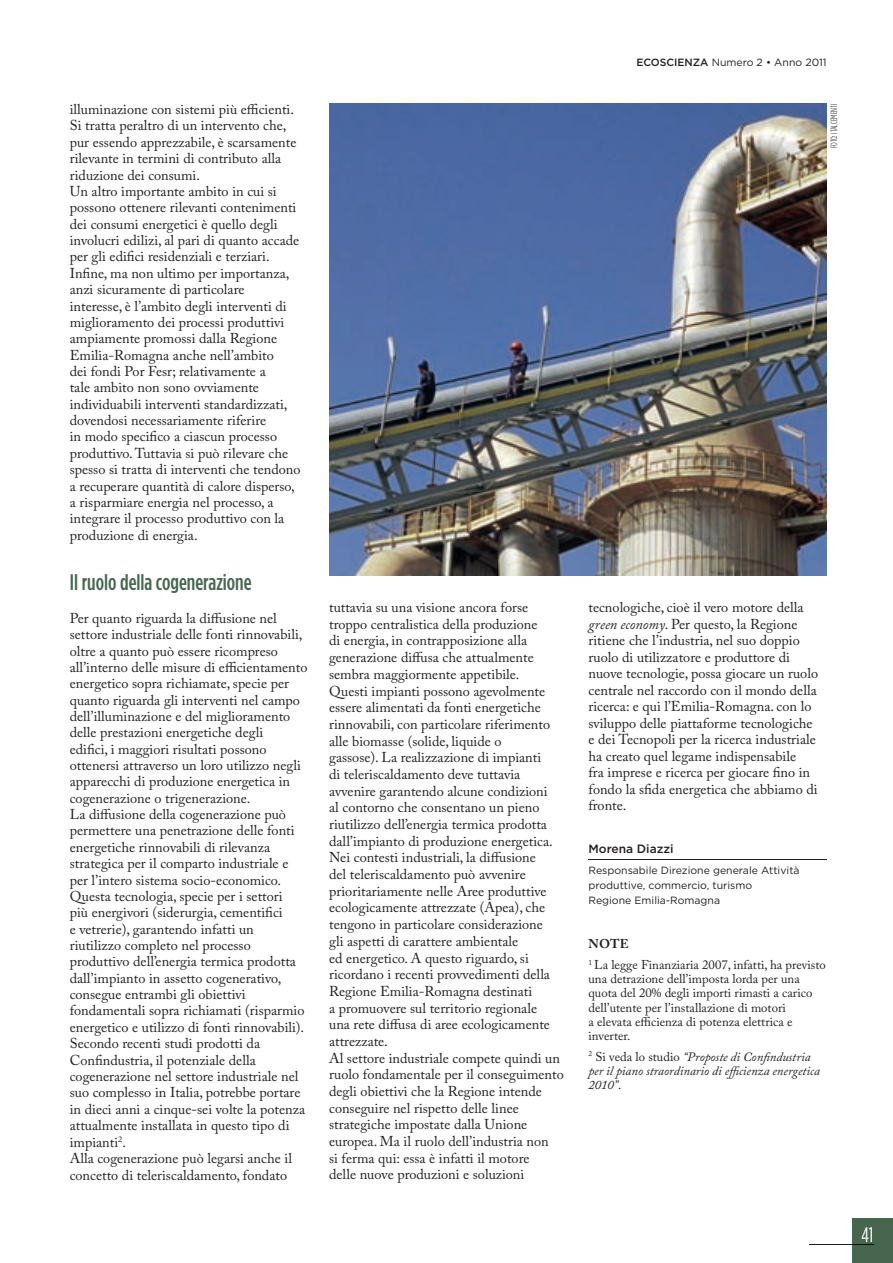
<style>
.page{position:relative;width:893px;height:1263px;background:#fff}
.page>*{position:absolute;margin:0;border:0;box-sizing:border-box;transform-origin:0 0}
.t1{font:500 22.5px "Gotham Condensed";color:#476650}
.t2{font:21px "Gotham Condensed";color:#fff}
.t3{font:14.25px/16.4px "Adobe Caslon Pro";color:#231f20}
.t4{font:12.75px/14.2px "Adobe Caslon Pro";color:#231f20}
.t5{font:italic 12.75px/14.2px "Adobe Caslon Pro";color:#231f20}
.t6{font:500 12px "Gotham";color:#231f20}
.t7{font:10.5px/15px "Gotham";color:#231f20}
.t8{font:300 9px "Gotham Condensed";letter-spacing:-.01em;color:#231f20}
.s1{font-weight:500}
.s2{font-style:italic}
.s3{font-weight:700}
.s4{font-style:normal}
</style>
<div class="page">
<div style="left:852px;top:1218px;width:41px;height:45px;background:#476650"></div>
<hr style="left:810px;top:1244px;width:42px;height:1px;background:#231f20">
<svg style="left:852px;top:1244px;width:21px;height:1px"></svg>
<hr style="left:589px;top:859px;width:238px;height:1px;background:#231f20">
<img style="left:329px;top:104px;width:498px;height:472px">
<p class="t3" style="left:70px;top:101px;width:232px">illuminazione con sistemi più efficienti.<br>Si tratta peraltro di un intervento che, pur essendo apprezzabile, è scarsamente rilevante in termini di contributo alla riduzione dei consumi.<br>Un altro importante ambito in cui si possono ottenere rilevanti contenimenti dei consumi energetici è quello degli involucri edilizi, al pari di quanto accade per gli edifici residenziali e terziari.<br>Infine, ma non ultimo per importanza, anzi sicuramente di particolare interesse, è l’ambito degli interventi di miglioramento dei processi produttivi ampiamente promossi dalla Regione Emilia-Romagna anche nell’ambito<br>dei fondi Por Fesr; relativamente a<br>tale ambito non sono ovviamente individuabili interventi standardizzati, dovendosi necessariamente riferire<br>in modo specifico a ciascun processo produttivo. Tuttavia si può rilevare che spesso si tratta di interventi che tendono a recuperare quantità di calore disperso, a risparmiare energia nel processo, a integrare il processo produttivo con la produzione di energia.</p>
<h1 class="t1" style="left:70px;top:570px;width:183px">Il ruolo della cogenerazione</h1>
<p class="t3" style="left:70px;top:610px;width:239px">Per quanto riguarda la diffusione nel settore industriale delle fonti rinnovabili, oltre a quanto può essere ricompreso all’interno delle misure di efficientamento energetico sopra richiamate, specie per quanto riguarda gli interventi nel campo dell’illuminazione e del miglioramento delle prestazioni energetiche degli<br>edifici, i maggiori risultati possono ottenersi attraverso un loro utilizzo negli apparecchi di produzione energetica in cogenerazione o trigenerazione.<br>La diffusione della cogenerazione può permettere una penetrazione delle fonti energetiche rinnovabili di rilevanza strategica per il comparto industriale e per l’intero sistema socio-economico.<br>Questa tecnologia, specie per i settori<br>più energivori (siderurgia, cementifici<br>e vetrerie), garantendo infatti un riutilizzo completo nel processo produttivo dell’energia termica prodotta dall’impianto in assetto cogenerativo, consegue entrambi gli obiettivi fondamentali sopra richiamati (risparmio energetico e utilizzo di fonti rinnovabili).<br>Secondo recenti studi prodotti da Confindustria, il potenziale della cogenerazione nel settore industriale nel suo complesso in Italia, potrebbe portare in dieci anni a cinque-sei volte la potenza attualmente installata in questo tipo di impianti<sup>2</sup>.<br>Alla cogenerazione può legarsi anche il concetto di teleriscaldamento, fondato</p>
<p class="t3" style="left:329px;top:599px;width:236px">tuttavia su una visione ancora forse troppo centralistica della produzione<br>di energia, in contrapposizione alla generazione diffusa che attualmente sembra maggiormente appetibile.<br>Questi impianti possono agevolmente essere alimentati da fonti energetiche rinnovabili, con particolare riferimento alle biomasse (solide, liquide o<br>gassose). La realizzazione di impianti<br>di teleriscaldamento deve tuttavia avvenire garantendo alcune condizioni<br>al contorno che consentano un pieno riutilizzo dell’energia termica prodotta dall’impianto di produzione energetica.<br>Nei contesti industriali, la diffusione<br>del teleriscaldamento può avvenire prioritariamente nelle Aree produttive ecologicamente attrezzate (Apea), che tengono in particolare considerazione<br>gli aspetti di carattere ambientale<br>ed energetico. A questo riguardo, si ricordano i recenti provvedimenti della Regione Emilia-Romagna destinati<br>a promuovere sul territorio regionale<br>una rete diffusa di aree ecologicamente attrezzate.<br>Al settore industriale compete quindi un ruolo fondamentale per il conseguimento degli obiettivi che la Regione intende conseguire nel rispetto delle linee strategiche impostate dalla Unione europea. Ma il ruolo dell’industria non<br>si ferma qui: essa è infatti il motore<br>delle nuove produzioni e soluzioni</p>
<p class="t7" style="left:636px;top:55px;width:192px"><span class="s1">ECOSCIENZA</span> Numero 2 • Anno 2011</p>
<p class="t8" style="left:829px;top:148px;width:46px;rotate:-90deg">FOTO: ITALCEMENTI</p>
<p class="t3" style="left:589px;top:599px;width:231px">tecnologiche, cioè il vero motore della <span class="s2">green economy</span>. Per questo, la Regione ritiene che l’industria, nel suo doppio ruolo di utilizzatore e produttore di nuove tecnologie, possa giocare un ruolo centrale nel raccordo con il mondo della ricerca: e qui l’Emilia-Romagna. con lo sviluppo delle piattaforme tecnologiche e dei Tecnopoli per la ricerca industriale ha creato quel legame indispensabile<br>fra imprese e ricerca per giocare fino in fondo la sfida energetica che abbiamo di fronte.</p>
<p class="t6" style="left:589px;top:842px;width:87px">Morena Diazzi</p>
<p class="t7" style="left:589px;top:863px;width:213px">Responsabile Direzione generale Attività produttive, commercio, turismo<br>Regione Emilia-Romagna</p>
<p class="t4" style="left:589px;top:933px;width:239px;line-height:20.7px"><span class="s3">NOTE<br></span><sup>1</sup> La legge Finanziaria 2007, infatti, ha previsto</p>
<p class="t4" style="left:589px;top:971px;width:225px">una detrazione dell’imposta lorda per una quota del 20% degli importi rimasti a carico dell’utente per l’installazione di motori<br>a elevata efficienza di potenza elettrica e inverter.</p>
<p class="t5" style="left:589px;top:1049px;width:233px"><sup>2</sup> <span class="s4">Si veda lo studio</span> “Proposte di Confindustria per il piano straordinario di efficienza energetica<br>2010”<span class="s4">.</span></p>
<h2 class="t2" style="left:861px;top:1223px;width:13px">41</h2>
</div>
